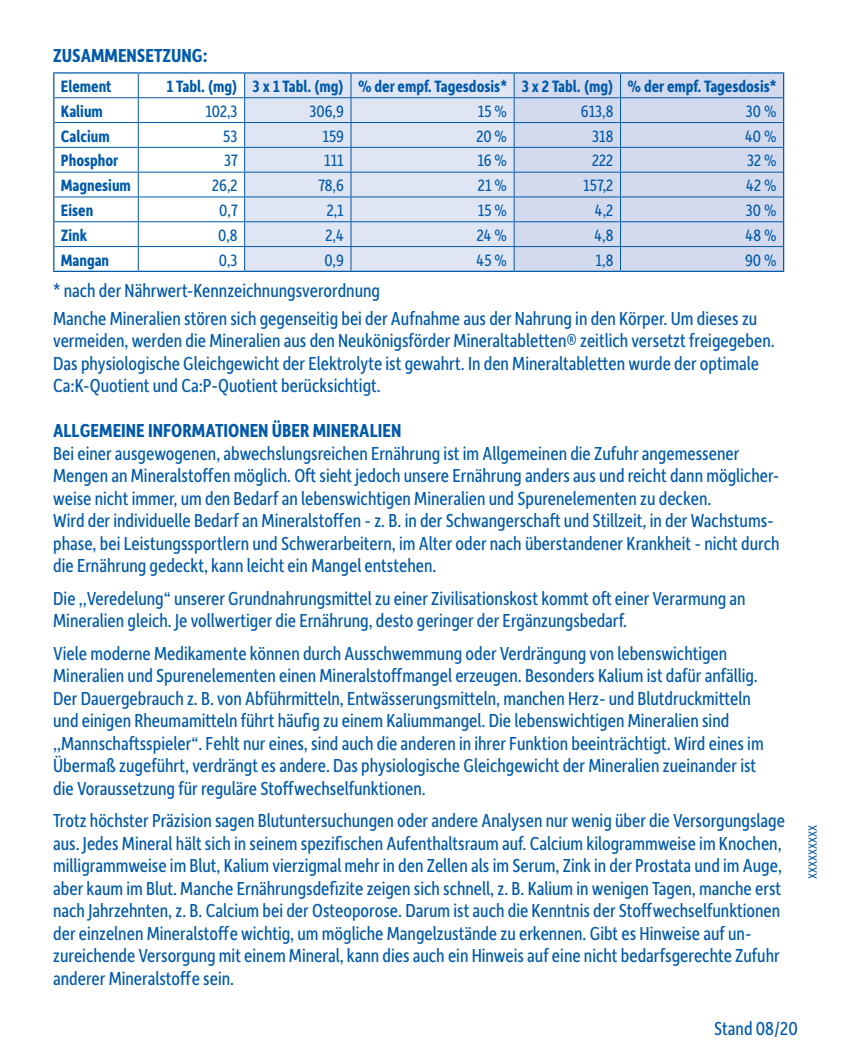
<style>
.page{position:relative;width:851px;height:1063px;background:#fff}
.page>*{position:absolute;margin:0;border:0;box-sizing:border-box;transform-origin:0 0}
.t1{font:20px/22.5px "Depot New Condensed";color:#015aaa}
.t2{font:700 20px "Depot New Condensed";color:#015aaa}
.t3{font:700 17.5px "Depot New Condensed";color:#015aaa}
.t4{font:17.5px "Depot New Condensed";color:#015aaa}
.t5{font:12.5px "Depot New Condensed";color:#015aaa}
</style>
<div class="page">
<div style="left:245px;top:74px;width:268px;height:197px;background:#e0e5f3"></div>
<div style="left:514px;top:74px;width:268px;height:197px;background:#d4daed"></div>
<hr style="left:53px;top:72px;width:85px;height:2px;background:#015aaa">
<hr style="left:138px;top:72px;width:106px;height:2px;background:#015aaa">
<hr style="left:244px;top:72px;width:107px;height:2px;background:#015aaa">
<hr style="left:351px;top:72px;width:163px;height:2px;background:#015aaa">
<hr style="left:514px;top:72px;width:106px;height:2px;background:#015aaa">
<hr style="left:620px;top:72px;width:164px;height:2px;background:#015aaa">
<hr style="left:782px;top:74px;width:2px;height:24px;background:#015aaa">
<hr style="left:54px;top:97px;width:84px;height:1px;background:#015aaa">
<hr style="left:54px;top:122px;width:84px;height:1px;background:#015aaa">
<hr style="left:54px;top:147px;width:84px;height:1px;background:#015aaa">
<hr style="left:54px;top:172px;width:84px;height:1px;background:#015aaa">
<hr style="left:54px;top:197px;width:84px;height:1px;background:#015aaa">
<hr style="left:54px;top:221px;width:84px;height:1px;background:#015aaa">
<hr style="left:138px;top:97px;width:106px;height:1px;background:#015aaa">
<hr style="left:138px;top:122px;width:106px;height:1px;background:#015aaa">
<hr style="left:138px;top:147px;width:106px;height:1px;background:#015aaa">
<hr style="left:138px;top:172px;width:106px;height:1px;background:#015aaa">
<hr style="left:138px;top:197px;width:106px;height:1px;background:#015aaa">
<hr style="left:138px;top:221px;width:106px;height:1px;background:#015aaa">
<hr style="left:244px;top:97px;width:107px;height:1px;background:#015aaa">
<hr style="left:244px;top:122px;width:107px;height:1px;background:#015aaa">
<hr style="left:244px;top:147px;width:107px;height:1px;background:#015aaa">
<hr style="left:244px;top:172px;width:107px;height:1px;background:#015aaa">
<hr style="left:244px;top:197px;width:107px;height:1px;background:#015aaa">
<hr style="left:244px;top:221px;width:107px;height:1px;background:#015aaa">
<hr style="left:351px;top:97px;width:163px;height:1px;background:#015aaa">
<hr style="left:351px;top:122px;width:163px;height:1px;background:#015aaa">
<hr style="left:351px;top:147px;width:163px;height:1px;background:#015aaa">
<hr style="left:351px;top:172px;width:163px;height:1px;background:#015aaa">
<hr style="left:351px;top:197px;width:163px;height:1px;background:#015aaa">
<hr style="left:351px;top:221px;width:163px;height:1px;background:#015aaa">
<hr style="left:514px;top:97px;width:106px;height:1px;background:#015aaa">
<hr style="left:514px;top:122px;width:106px;height:1px;background:#015aaa">
<hr style="left:514px;top:147px;width:106px;height:1px;background:#015aaa">
<hr style="left:514px;top:172px;width:106px;height:1px;background:#015aaa">
<hr style="left:514px;top:197px;width:106px;height:1px;background:#015aaa">
<hr style="left:514px;top:221px;width:106px;height:1px;background:#015aaa">
<hr style="left:620px;top:97px;width:162px;height:1px;background:#015aaa">
<hr style="left:782px;top:98px;width:2px;height:25px;background:#015aaa">
<hr style="left:782px;top:123px;width:2px;height:24px;background:#015aaa">
<hr style="left:782px;top:147px;width:2px;height:25px;background:#015aaa">
<hr style="left:782px;top:172px;width:2px;height:25px;background:#015aaa">
<hr style="left:782px;top:197px;width:2px;height:25px;background:#015aaa">
<hr style="left:782px;top:222px;width:2px;height:25px;background:#015aaa">
<hr style="left:620px;top:122px;width:162px;height:1px;background:#015aaa">
<hr style="left:620px;top:147px;width:162px;height:1px;background:#015aaa">
<hr style="left:620px;top:172px;width:162px;height:1px;background:#015aaa">
<hr style="left:620px;top:197px;width:162px;height:1px;background:#015aaa">
<hr style="left:620px;top:221px;width:162px;height:1px;background:#015aaa">
<svg style="left:53px;top:74px;width:1px;height:197px"></svg>
<hr style="left:54px;top:246px;width:84px;height:1px;background:#015aaa">
<hr style="left:53px;top:271px;width:85px;height:1px;background:#015aaa">
<svg style="left:138px;top:74px;width:1px;height:197px"></svg>
<hr style="left:138px;top:246px;width:106px;height:1px;background:#015aaa">
<hr style="left:138px;top:271px;width:106px;height:1px;background:#015aaa">
<svg style="left:244px;top:74px;width:1px;height:197px"></svg>
<hr style="left:244px;top:246px;width:107px;height:1px;background:#015aaa">
<hr style="left:244px;top:271px;width:107px;height:1px;background:#015aaa">
<svg style="left:350px;top:74px;width:1px;height:197px"></svg>
<hr style="left:351px;top:246px;width:163px;height:1px;background:#015aaa">
<hr style="left:351px;top:271px;width:163px;height:1px;background:#015aaa">
<svg style="left:513px;top:74px;width:1px;height:197px"></svg>
<hr style="left:514px;top:246px;width:106px;height:1px;background:#015aaa">
<hr style="left:514px;top:271px;width:106px;height:1px;background:#015aaa">
<svg style="left:620px;top:74px;width:1px;height:197px"></svg>
<hr style="left:620px;top:246px;width:162px;height:1px;background:#015aaa">
<hr style="left:782px;top:247px;width:2px;height:24px;background:#015aaa">
<hr style="left:620px;top:271px;width:164px;height:1px;background:#015aaa">
<p class="t2" style="left:53px;top:43px;width:156px">ZUSAMMENSETZUNG:</p>
<p class="t3" style="left:61px;top:75px;width:52px">Element</p>
<p class="t3" style="left:166px;top:75px;width:611px">1 Tabl. (mg) 3 x 1 Tabl. (mg) % der empf. Tagesdosis* 3 x 2 Tabl. (mg) % der empf. Tagesdosis*</p>
<p class="t3" style="left:61px;top:100px;width:43px">Kalium</p>
<p class="t4" style="left:205px;top:100px;width:34px">102,3</p>
<p class="t4" style="left:309px;top:100px;width:36px">306,9</p>
<p class="t4" style="left:477px;top:100px;width:31px">15 %</p>
<p class="t4" style="left:580px;top:100px;width:34px">613,8</p>
<p class="t4" style="left:745px;top:100px;width:32px">30 %</p>
<p class="t3" style="left:61px;top:124px;width:50px">Calcium</p>
<p class="t4" style="left:223px;top:124px;width:16px">53</p>
<p class="t4" style="left:322px;top:124px;width:23px">159</p>
<p class="t4" style="left:476px;top:124px;width:32px">20 %</p>
<p class="t4" style="left:592px;top:124px;width:23px">318</p>
<p class="t4" style="left:745px;top:124px;width:33px">40 %</p>
<p class="t3" style="left:61px;top:149px;width:59px">Phosphor</p>
<p class="t4" style="left:224px;top:149px;width:15px">37</p>
<p class="t4" style="left:324px;top:149px;width:21px">111</p>
<p class="t4" style="left:477px;top:149px;width:31px">16 %</p>
<p class="t4" style="left:592px;top:149px;width:23px">222</p>
<p class="t4" style="left:747px;top:149px;width:31px">32 %</p>
<p class="t3" style="left:61px;top:174px;width:71px">Magnesium</p>
<p class="t4" style="left:212px;top:174px;width:27px">26,2</p>
<p class="t4" style="left:318px;top:174px;width:27px">78,6</p>
<p class="t4" style="left:478px;top:174px;width:31px">21 %</p>
<p class="t4" style="left:583px;top:174px;width:32px">157,2</p>
<p class="t4" style="left:746px;top:174px;width:32px">42 %</p>
<p class="t3" style="left:61px;top:199px;width:34px">Eisen</p>
<p class="t4" style="left:219px;top:199px;width:20px">0,7</p>
<p class="t4" style="left:327px;top:199px;width:19px">2,1</p>
<p class="t4" style="left:477px;top:199px;width:31px">15 %</p>
<p class="t4" style="left:595px;top:199px;width:20px">4,2</p>
<p class="t4" style="left:745px;top:199px;width:32px">30 %</p>
<p class="t3" style="left:61px;top:224px;width:28px">Zink</p>
<p class="t4" style="left:218px;top:224px;width:21px">0,8</p>
<p class="t4" style="left:325px;top:224px;width:20px">2,4</p>
<p class="t4" style="left:477px;top:224px;width:32px">24 %</p>
<p class="t4" style="left:594px;top:224px;width:21px">4,8</p>
<p class="t4" style="left:745px;top:224px;width:32px">48 %</p>
<p class="t3" style="left:61px;top:248px;width:50px">Mangan</p>
<p class="t4" style="left:219px;top:248px;width:20px">0,3</p>
<p class="t4" style="left:324px;top:248px;width:21px">0,9</p>
<p class="t4" style="left:476px;top:248px;width:32px">45 %</p>
<p class="t4" style="left:595px;top:248px;width:19px">1,8</p>
<p class="t4" style="left:745px;top:248px;width:33px">90 %</p>
<p class="t1" style="left:53px;top:276px;width:705px;line-height:27.5px">* nach der Nährwert-Kennzeichnungsverordnung<br>Manche Mineralien stören sich gegenseitig bei der Aufnahme aus der Nahrung in den Körper. Um dieses zu</p>
<p class="t1" style="left:53px;top:328px;width:723px">vermeiden, werden die Mineralien aus den Neukönigsförder Mineraltabletten® zeitlich versetzt freigegeben.<br>Das physiologische Gleichgewicht der Elektrolyte ist gewahrt. In den Mineraltabletten wurde der optimale<br>Ca:K-Quotient und Ca:P-Quotient berücksichtigt.</p>
<p class="t2" style="left:53px;top:417px;width:349px">ALLGEMEINE INFORMATIONEN ÜBER MINERALIEN</p>
<p class="t1" style="left:53px;top:441px;width:727px">Bei einer ausgewogenen, abwechslungsreichen Ernährung ist im Allgemeinen die Zufuhr angemessener Mengen an Mineralstoffen möglich. Oft sieht jedoch unsere Ernährung anders aus und reicht dann möglicher&shy;weise nicht immer, um den Bedarf an lebenswichtigen Mineralien und Spurenelementen zu decken.<br>Wird der individuelle Bedarf an Mineralstoffen - z. B. in der Schwangerschaft und Stillzeit, in der Wachstums&shy;phase, bei Leistungssportlern und Schwerarbeitern, im Alter oder nach überstandener Krankheit - nicht durch die Ernährung gedeckt, kann leicht ein Mangel entstehen.</p>
<p class="t1" style="left:53px;top:586px;width:693px">Die ,,Veredelung“ unserer Grundnahrungsmittel zu einer Zivilisationskost kommt oft einer Verarmung an<br>Mineralien gleich. Je vollwertiger die Ernährung, desto geringer der Ergänzungsbedarf.</p>
<p class="t1" style="left:53px;top:641px;width:712px">Viele moderne Medikamente können durch Ausschwemmung oder Verdrängung von lebenswichtigen Mineralien und Spurenelementen einen Mineralstoffmangel erzeugen. Besonders Kalium ist dafür anfällig.<br>Der Dauergebrauch z. B. von Abführmitteln, Entwässerungsmitteln, manchen Herz- und Blutdruckmitteln und einigen Rheumamitteln führt häufig zu einem Kaliummangel. Die lebenswichtigen Mineralien sind ,,Mannschaftsspieler“. Fehlt nur eines, sind auch die anderen in ihrer Funktion beeinträchtigt. Wird eines im Übermaß zugeführt, verdrängt es andere. Das physiologische Gleichgewicht der Mineralien zueinander ist die Voraussetzung für reguläre Stoffwechselfunktionen.</p>
<p class="t1" style="left:53px;top:808px;width:733px">Trotz höchster Präzision sagen Blutuntersuchungen oder andere Analysen nur wenig über die Versorgungslage aus. Jedes Mineral hält sich in seinem spezifischen Aufenthaltsraum auf. Calcium kilogrammweise im Knochen, milligrammweise im Blut, Kalium vierzigmal mehr in den Zellen als im Serum, Zink in der Prostata und im Auge, aber kaum im Blut. Manche Ernährungsdefizite zeigen sich schnell, z. B. Kalium in wenigen Tagen, manche erst nach Jahrzehnten, z. B. Calcium bei der Osteoporose. Darum ist auch die Kenntnis der Stoffwechselfunktionen der einzelnen Mineralstoffe wichtig, um mögliche Mangelzustände zu erkennen. Gibt es Hinweise auf un&shy;zureichende Versorgung mit einem Mineral, kann dies auch ein Hinweis auf eine nicht bedarfsgerechte Zufuhr anderer Mineralstoffe sein.</p>
<p class="t1" style="left:714px;top:1016px;width:85px">Stand 08/20</p>
<p class="t5" style="left:804px;top:879px;width:56px;rotate:-90deg">XXXXXXXXX</p>
</div>
